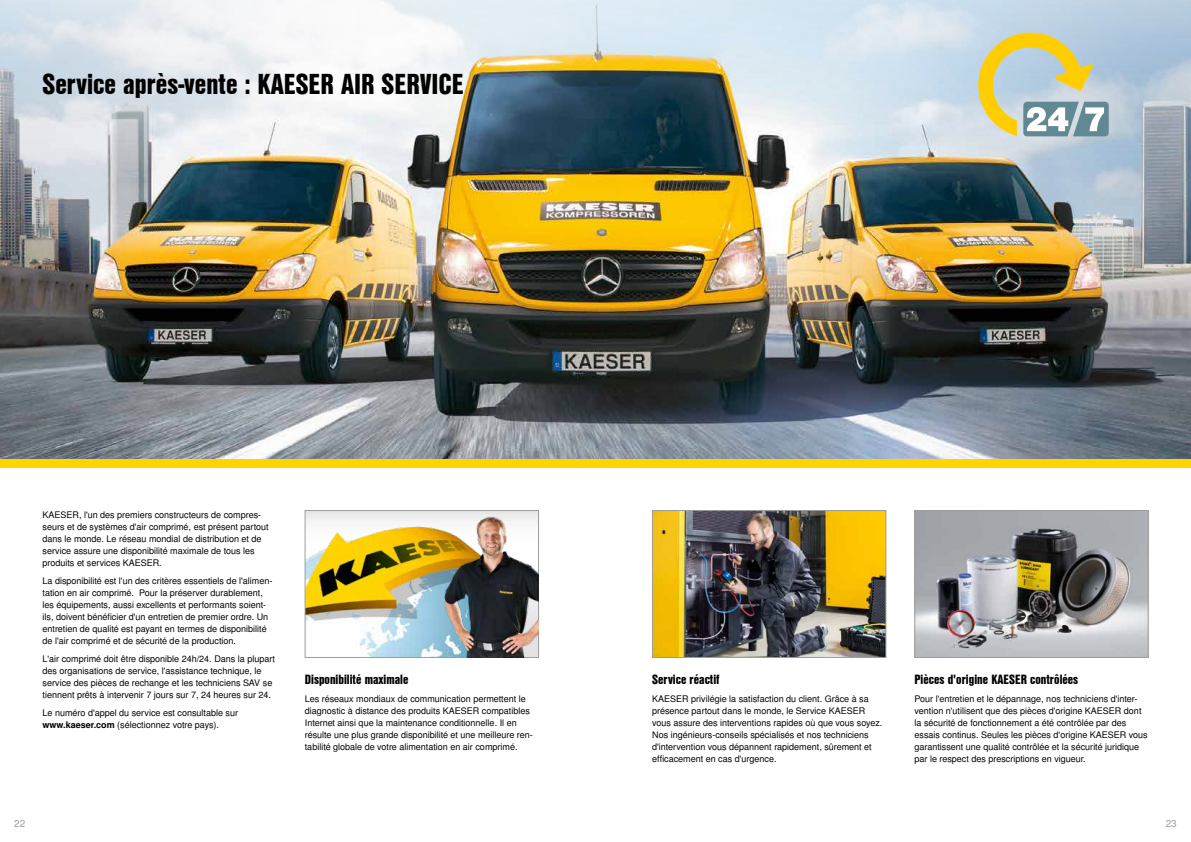
<style>
.page{position:relative;width:1191px;height:842px;background:#fff}
.page>*{position:absolute;margin:0;border:0;box-sizing:border-box;transform-origin:0 0}
.t1{font:28px "Nimbus San L Bla Con";color:#000}
.t2{font:13px "Nimbus San L Bla Con";color:#000}
.t3{font:10px "Nimbus San L";color:#9d9d9c}
.t4{font:9px/12px "Nimbus San L";color:#000}
.s1{font-weight:700}
</style>
<div class="page">
<img style="left:307px;top:512px;width:92px;height:144px">
<div style="left:305px;top:510px;width:234px;height:148px;border:1px solid #9d9d9c"></div>
<img style="left:654px;top:512px;width:230px;height:144px">
<div style="left:652px;top:510px;width:234px;height:148px;border:1px solid #9d9d9c"></div>
<img style="left:916px;top:512px;width:230px;height:144px">
<div style="left:914px;top:510px;width:234px;height:148px;border:1px solid #9d9d9c"></div>
<img style="left:0;top:0;width:1191px;height:459px">
<div style="left:0;top:459px;width:1191px;height:9px;background:#ffd500"></div>
<img style="left:399px;top:510px;width:139px;height:147px">
<svg style="left:978px;top:33px;width:130px;height:103px;background:#c4c8a3"></svg>
<h1 class="t1" style="left:43px;top:63px;width:423px">Service après-vente : KAESER AIR SERVICE</h1>
<p class="t4" style="left:43px;top:509px;width:228px">KAESER, l'un des premiers constructeurs de compres&shy;seurs et de systèmes d'air comprimé, est présent partout dans le monde. Le réseau mondial de distribution et de service assure une disponibilité maximale de tous les produits et services KAESER.</p>
<p class="t4" style="left:43px;top:575px;width:231px">La disponibilité est l'un des critères essentiels de l'alimen&shy;tation en air comprimé. Pour la préserver durablement, les équipements, aussi excellents et performants soient&shy;ils, doivent bénéficier d'un entretien de premier ordre. Un entretien de qualité est payant en termes de disponibilité de l'air comprimé et de sécurité de la production.</p>
<p class="t4" style="left:43px;top:653px;width:234px">L'air comprimé doit être disponible 24h/24. Dans la plupart des organisations de service, l'assistance technique, le service des pièces de rechange et les techniciens SAV se tiennent prêts à intervenir 7 jours sur 7, 24 heures sur 24.</p>
<p class="t4" style="left:43px;top:707px;width:197px">Le numéro d'appel du service est consultable sur <span class="s1">www.kaeser.com</span> (sélectionnez votre pays).</p>
<h2 class="t2" style="left:305px;top:670px;width:105px">Disponibilité maximale</h2>
<p class="t4" style="left:305px;top:693px;width:229px">Les réseaux mondiaux de communication permettent le diagnostic à distance des produits KAESER compatibles Internet ainsi que la maintenance conditionnelle. Il en résulte une plus grande disponibilité et une meilleure ren&shy;tabilité globale de votre alimentation en air comprimé.</p>
<h2 class="t2" style="left:652px;top:670px;width:69px">Service réactif</h2>
<p class="t4" style="left:652px;top:693px;width:232px">KAESER privilégie la satisfaction du client. Grâce à sa présence partout dans le monde, le Service KAESER vous assure des interventions rapides où que vous soyez.<br>Nos ingénieurs-conseils spécialisés et nos techniciens d'intervention vous dépannent rapidement, sûrement et efficacement en cas d'urgence.</p>
<h2 class="t2" style="left:914px;top:670px;width:165px">Pièces d'origine KAESER contrôlées</h2>
<p class="t4" style="left:914px;top:693px;width:235px">Pour l'entretien et le dépannage, nos techniciens d'inter&shy;vention n'utilisent que des pièces d'origine KAESER dont la sécurité de fonctionnement a été contrôlée par des essais continus. Seules les pièces d'origine KAESER vous garantissent une qualité contrôlée et la sécurité juridique par le respect des prescriptions en vigueur.</p>
<p class="t3" style="left:14px;top:817px;width:13px">22</p>
<p class="t3" style="left:1165px;top:817px;width:13px">23</p>
</div>
